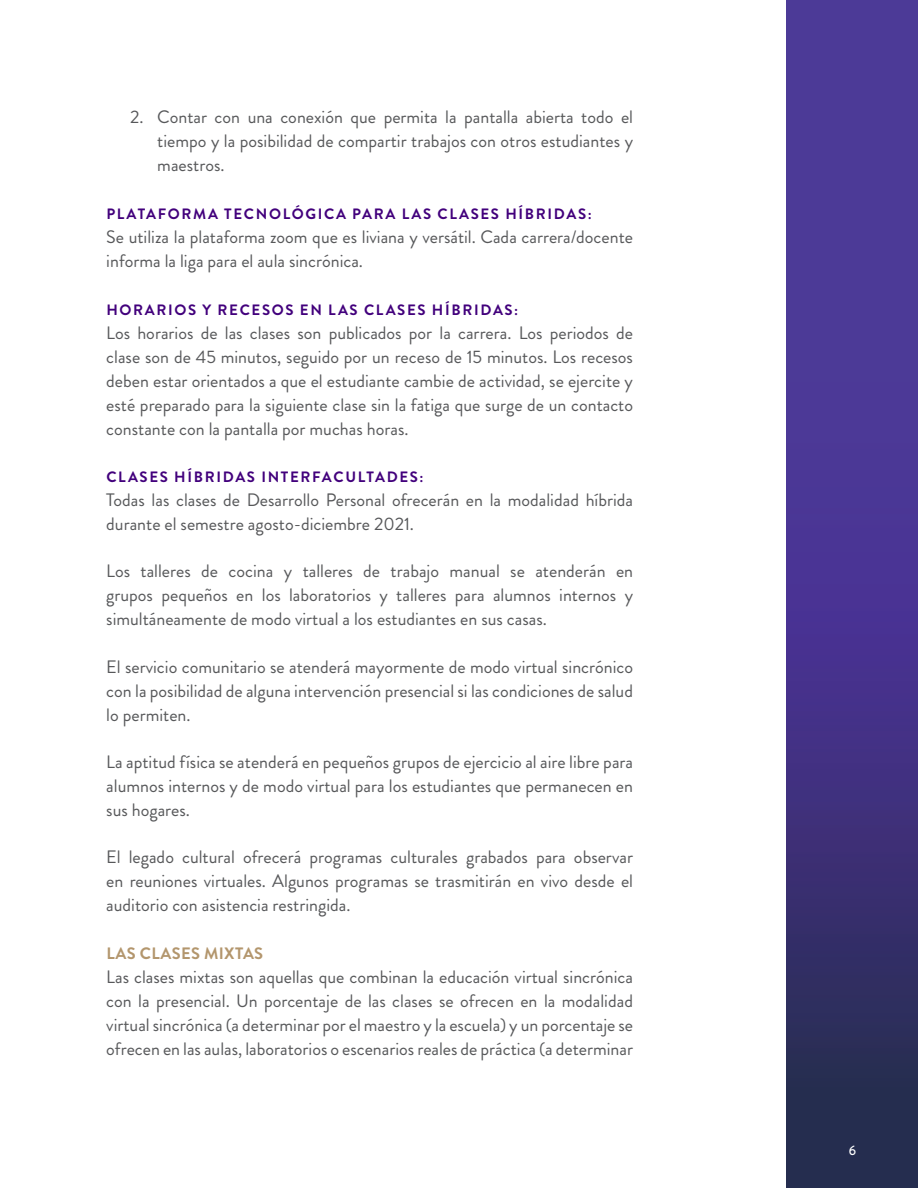
<style>
.page{position:relative;width:918px;height:1188px;background:#fff}
.page>*{position:absolute;margin:0;border:0;box-sizing:border-box;transform-origin:0 0}
.Texto_general{font:18px/24px "Brandon Grotesque";color:#57585a;text-align:justify}
.Subtitulos_Dorados{font:700 16.5px "Brandon Grotesque";letter-spacing:.02em;color:#b3966d}
.Subtitulo_Morados_Bo{font:700 15px "Brandon Grotesque";letter-spacing:.11em;color:#42007c}
.t1{font:500 13.5px "Brandon Grotesque";color:#fff}
</style>
<div class="page">
<svg style="left:787px;top:0;width:131px;height:1188px;background:#413382"></svg>
<p class="Texto_general" style="left:157px;top:105px;width:477px;text-indent:-27px">2. Contar con una conexión que permita la pantalla abierta todo el tiempo y la posibilidad de compartir trabajos con otros estudiantes y maestros.</p>
<p class="Subtitulo_Morados_Bo" style="left:106px;top:204px;width:487px">PLATAFORMA TECNOLÓGICA PARA LAS CLASES HÍBRIDAS:</p>
<p class="Texto_general" style="left:106px;top:225px;width:528px">Se utiliza la plataforma zoom que es liviana y versátil. Cada carrera/docente informa la liga para el aula sincrónica.</p>
<p class="Subtitulo_Morados_Bo" style="left:106px;top:299px;width:413px">HORARIOS Y RECESOS EN LAS CLASES HÍBRIDAS:</p>
<p class="Texto_general" style="left:106px;top:321px;width:528px">Los horarios de las clases son publicados por la carrera. Los periodos de clase son de 45 minutos, seguido por un receso de 15 minutos. Los recesos deben estar orientados a que el estudiante cambie de actividad, se ejercite y esté preparado para la siguiente clase sin la fatiga que surge de un contacto constante con la pantalla por muchas horas.</p>
<p class="Subtitulo_Morados_Bo" style="left:106px;top:466px;width:319px">CLASES HÍBRIDAS INTERFACULTADES:</p>
<p class="Texto_general" style="left:106px;top:488px;width:528px">Todas las clases de Desarrollo Personal ofrecerán en la modalidad híbrida durante el semestre agosto-diciembre 2021.</p>
<p class="Texto_general" style="left:106px;top:559px;width:528px">Los talleres de cocina y talleres de trabajo manual se atenderán en grupos pequeños en los laboratorios y talleres para alumnos internos y simultáneamente de modo virtual a los estudiantes en sus casas.</p>
<p class="Texto_general" style="left:106px;top:655px;width:528px">El servicio comunitario se atenderá mayormente de modo virtual sincrónico con la posibilidad de alguna intervención presencial si las condiciones de salud lo permiten.</p>
<p class="Texto_general" style="left:106px;top:750px;width:528px">La aptitud física se atenderá en pequeños grupos de ejercicio al aire libre para alumnos internos y de modo virtual para los estudiantes que permanecen en sus hogares.</p>
<p class="Texto_general" style="left:106px;top:846px;width:528px">El legado cultural ofrecerá programas culturales grabados para observar en reuniones virtuales. Algunos programas se trasmitirán en vivo desde el auditorio con asistencia restringida.</p>
<p class="Subtitulos_Dorados" style="left:106px;top:942px;width:158px">LAS CLASES MIXTAS</p>
<p class="Texto_general" style="left:106px;top:965px;width:528px">Las clases mixtas son aquellas que combinan la educación virtual sincrónica con la presencial. Un porcentaje de las clases se ofrecen en la modalidad virtual sincrónica (a determinar por el maestro y la escuela) y un porcentaje se ofrecen en las aulas, laboratorios o escenarios reales de práctica (a determinar</p>
<p class="t1" style="left:849px;top:1141px;width:9px">6</p>
</div>
